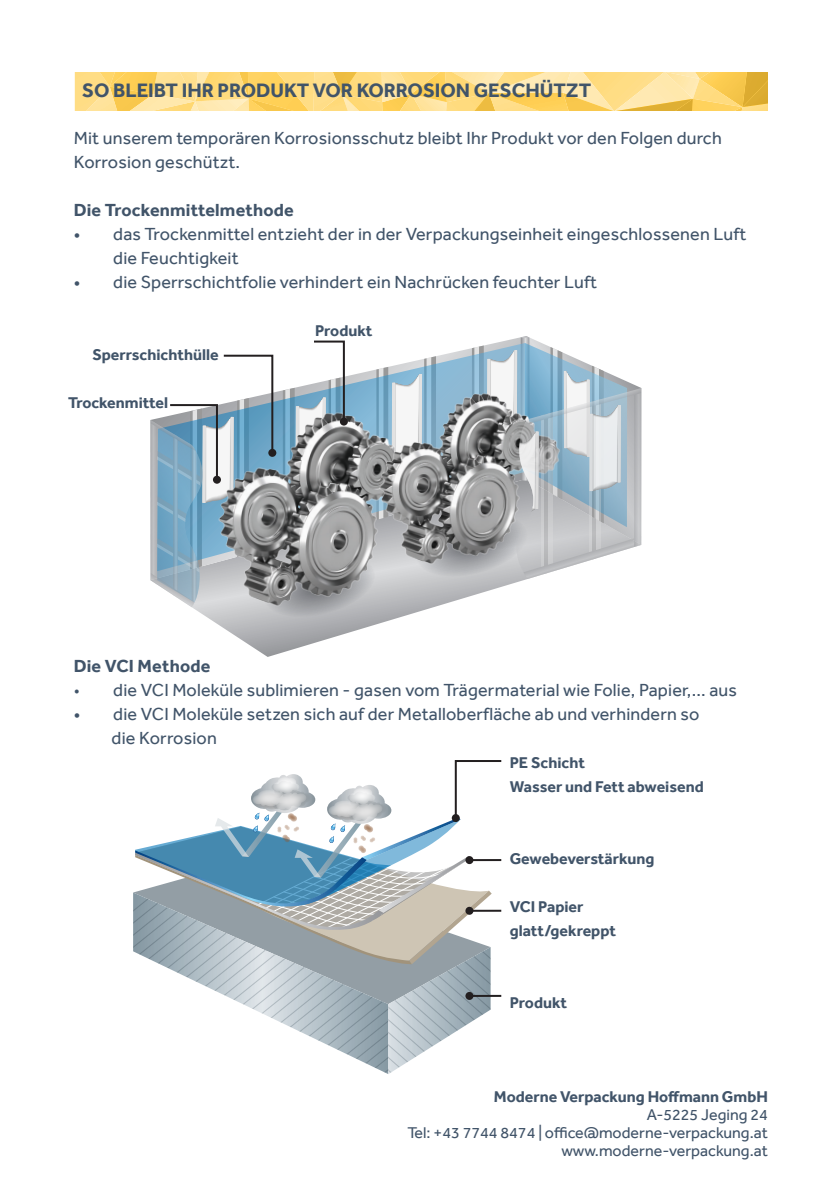
<style>
.page{position:relative;width:840px;height:1191px;background:#fff}
.page>*{position:absolute;margin:0;border:0;box-sizing:border-box;transform-origin:0 0}
.HL_Balken_blau{font:700 20px "Effra";color:#415469}
.ft{font:18px/24px "Effra";letter-spacing:.01em;color:#415469}
.ft-2{font:700 18px "Effra";letter-spacing:.01em;color:#415469}
.BU{font:700 16px "Effra";color:#415469}
.t1{font:16px "Effra";color:#415469}
.s1{font-weight:300}
</style>
<div class="page">
<svg style="left:74px;top:72px;width:693px;height:39px;background:#fcd97d"></svg>
<svg style="left:242px;top:640px;width:82px;height:17px"></svg>
<img style="left:231px;top:633px;width:116px;height:7px">
<svg style="left:150px;top:336px;width:491px;height:297px"></svg>
<div style="left:213px;top:476px;width:8px;height:8px;background:#231f20;border-radius:50%"></div>
<svg style="left:133px;top:760px;width:369px;height:314px"></svg>
<div style="left:451px;top:814px;width:8px;height:8px;background:#231f20;border-radius:50%"></div>
<hr style="left:469px;top:995px;width:32px;height:2px;background:#231f20">
<div style="left:465px;top:992px;width:8px;height:8px;background:#231f20;border-radius:50%"></div>
<hr style="left:469px;top:909px;width:32px;height:2px;background:#231f20">
<div style="left:465px;top:906px;width:8px;height:8px;background:#231f20;border-radius:50%"></div>
<hr style="left:469px;top:859px;width:32px;height:2px;background:#231f20">
<div style="left:465px;top:856px;width:8px;height:8px;background:#231f20;border-radius:50%"></div>
<p class="HL_Balken_blau" style="left:82px;top:79px;width:510px">SO BLEIBT IHR PRODUKT VOR KORROSION GESCHÜTZT</p>
<p class="ft" style="left:74px;top:126px;width:649px">Mit unserem temporären Korrosionsschutz bleibt Ihr Produkt vor den Folgen durch</p>
<p class="ft" style="left:74px;top:150px;width:168px">Korrosion geschützt.</p>
<p class="ft-2" style="left:74px;top:199px;width:221px">Die Trockenmittelmethode</p>
<p class="ft" style="left:113px;top:222px;width:634px;text-indent:-39px">• das Trockenmittel entzieht der in der Verpackungseinheit eingeschlossenen Luft die Feuchtigkeit</p>
<p class="ft" style="left:74px;top:270px;width:524px">• die Sperrschichtfolie verhindert ein Nachrücken feuchter Luft</p>
<p class="BU" style="left:92px;top:345px;width:128px">Sperrschichthülle</p>
<p class="BU" style="left:68px;top:393px;width:102px">Trockenmittel</p>
<p class="BU" style="left:315px;top:321px;width:59px">Produkt</p>
<p class="ft-2" style="left:74px;top:655px;width:138px">Die VCI Methode</p>
<p class="ft" style="left:74px;top:678px;width:664px"><span class="s1">•</span> die VCI Moleküle sublimieren - gasen vom Trägermaterial wie Folie, Papier,... aus</p>
<p class="ft" style="left:74px;top:702px;width:627px">• die VCI Moleküle setzen sich auf der Metalloberfläche ab und verhindern so</p>
<p class="ft" style="left:112px;top:726px;width:107px">die Korrosion</p>
<p class="BU" style="left:509px;top:753px;width:77px">PE Schicht</p>
<p class="BU" style="left:509px;top:777px;width:195px">Wasser und Fett abweisend</p>
<p class="BU" style="left:509px;top:849px;width:146px">Gewebeverstärkung</p>
<p class="BU" style="left:509px;top:897px;width:75px">VCI Papier</p>
<p class="BU" style="left:509px;top:921px;width:108px">glatt/gekreppt</p>
<p class="BU" style="left:509px;top:993px;width:59px">Produkt</p>
<p class="BU" style="left:493px;top:1087px;width:275px">Moderne Verpackung Hoffmann GmbH</p>
<p class="t1" style="left:646px;top:1105px;width:123px">A-5225 Jeging 24</p>
<p class="t1" style="left:407px;top:1123px;width:362px">Tel: +43 7744 8474 | office@moderne-verpackung.at</p>
<p class="t1" style="left:561px;top:1141px;width:208px">www.moderne-verpackung.at</p>
</div>
